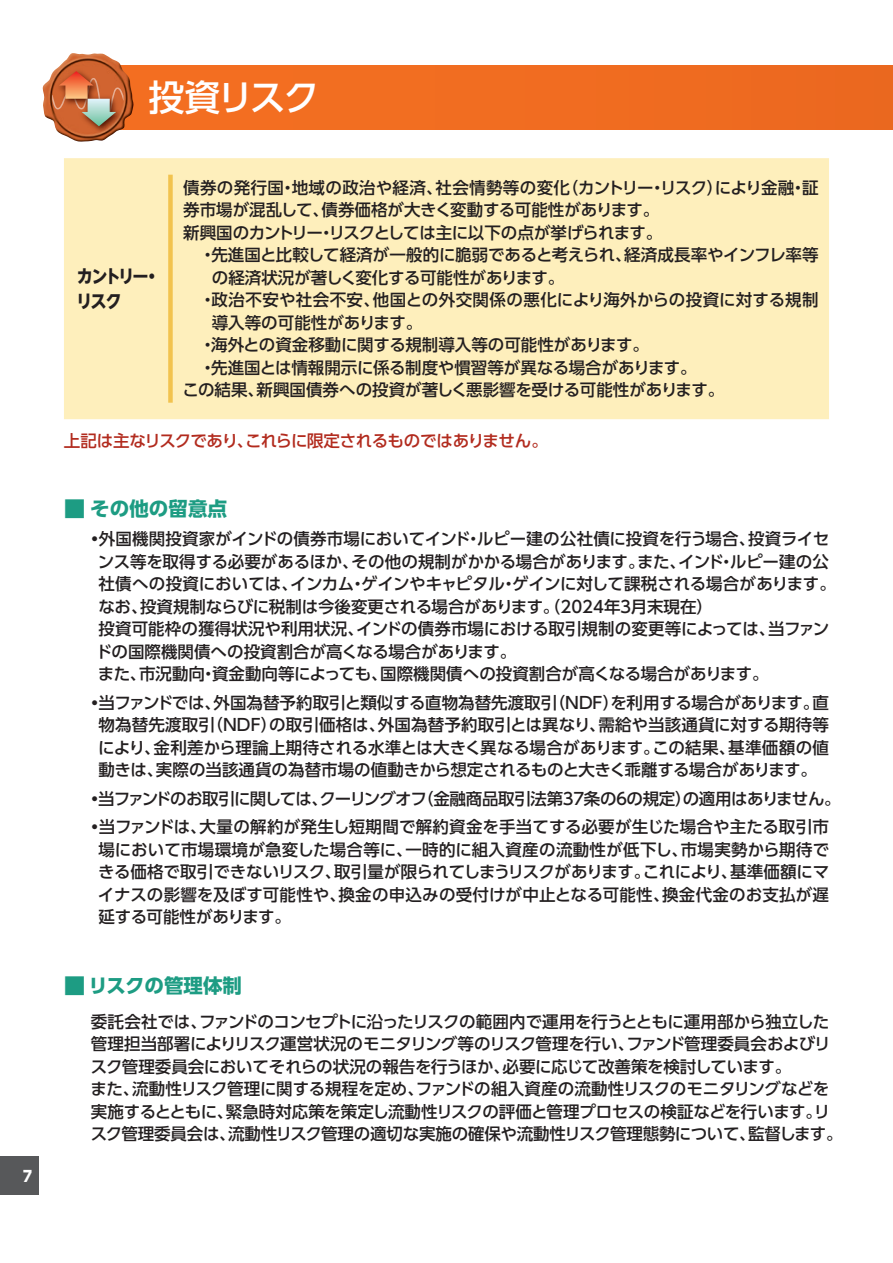
<style>
.page{position:relative;width:893px;height:1263px;background:#fff}
.page>*{position:absolute;margin:0;border:0;box-sizing:border-box;transform-origin:0 0}
.t1{font:500 36px "UD Shin Go Pro";letter-spacing:-.075em;color:#fff}
.t2{font:700 19.5px "UD Shin Go Pro";color:#1d9c83}
.t3{font:700 18px/25.5px "UD Shin Go NT Pro";letter-spacing:-.11em;color:#231f20;scale:.9 1}
.t4{font:500 16.5px/22.5px "UD Shin Go Pro";letter-spacing:-.01em;color:#231f20}
.t5{font:500 16.5px "UD Shin Go Pro";letter-spacing:.025em;color:#231f20}
.t6{font:500 16.5px "UD Shin Go Pro";letter-spacing:-.03em;color:#b22b1e}
.t7{font:800 15px "UD Shin Go Pro";color:#fff;scale:.9 1}
.s1{font-size:21.75px}
.s2{font-weight:700}
</style>
<div class="page">
<div style="left:0;top:1157px;width:38px;height:38px;background:#57585a"></div>
<div style="left:64px;top:158px;width:765px;height:261px;background:#feefbc"></div>
<div style="left:168px;top:175px;width:5px;height:228px;background:#f2c34f"></div>
<div style="left:64px;top:65px;width:829px;height:64px;background:#f16d21"></div>
<img style="left:42px;top:53px;width:92px;height:89px">
<img style="left:53px;top:65px;width:51px;height:6px">
<img style="left:75px;top:93px;width:51px;height:44px">
<svg style="left:52px;top:71px;width:72px;height:55px;background:#c4754b"></svg>
<p class="t7" style="left:23px;top:1163px;width:11px">7</p>
<h1 class="t1" style="left:148px;top:68px;width:172px">投資リスク</h1>
<p class="t4" style="left:183px;top:176px;width:637px">債券の発行国・地域の政治や経済、社会情勢等の変化（カントリー・リスク）により金融・証券市場が混乱して、債券価格が大きく変動する可能性があります。<br>新興国のカントリー・リスクとしては主に以下の点が挙げられます。</p>
<p class="t4" style="left:199px;top:243px;width:620px">・先進国と比較して経済が一般的に脆弱であると考えられ、経済成長率やインフレ率等</p>
<p class="t4" style="left:212px;top:266px;width:354px">の経済状況が著しく変化する可能性があります。</p>
<p class="t5" style="left:199px;top:287px;width:621px">・政治不安や社会不安、他国との外交関係の悪化により海外からの投資に対する規制</p>
<p class="t4" style="left:212px;top:311px;width:212px">導入等の可能性があります。</p>
<p class="t4" style="left:199px;top:333px;width:451px">・海外との資金移動に関する規制導入等の可能性があります。</p>
<p class="t4" style="left:199px;top:356px;width:499px">・先進国とは情報開示に係る制度や慣習等が異なる場合があります。</p>
<p class="t4" style="left:182px;top:378px;width:543px">この結果、新興国債券への投資が著しく悪影響を受ける可能性があります。</p>
<p class="t6" style="left:64px;top:427px;width:485px">上記は主なリスクであり、これらに限定されるものではありません。</p>
<p class="t3" style="left:76px;top:263px;width:95px">カントリー・リスク</p>
<p class="t2" style="left:64px;top:492px;width:165px"><span class="s1">■</span> その他の留意点</p>
<p class="t4" style="left:96px;top:527px;width:741px;text-indent:-9px"><span class="s2">・</span>外国機関投資家がインドの債券市場においてインド・ルピー建の公社債に投資を行う場合、投資ライセンス等を取得する必要があるほか、その他の規制がかかる場合があります。また、インド・ルピー建の公社債への投資においては、インカム・ゲインやキャピタル・ゲインに対して課税される場合があります。なお、投資規制ならびに税制は今後変更される場合があります。（2024年３月末現在）<br>投資可能枠の獲得状況や利用状況、インドの債券市場における取引規制の変更等によっては、当ファンドの国際機関債への投資割合が高くなる場合があります。<br>また、市況動向・資金動向等によっても、国際機関債への投資割合が高くなる場合があります。</p>
<p class="t4" style="left:98px;top:690px;width:732px;text-align:justify;text-indent:-12px"><span class="s2">・</span>当ファンドでは、外国為替予約取引と類似する直物為替先渡取引（NDF）を利用する場合があります。直物為替先渡取引（NDF）の取引価格は、外国為替予約取引とは異なり、需給や当該通貨に対する期待等により、金利差から理論上期待される水準とは大きく異なる場合があります。この結果、基準価額の値動きは、実際の当該通貨の為替市場の値動きから想定されるものと大きく乖離する場合があります。</p>
<p class="t4" style="left:86px;top:783px;width:756px;line-height:28.5px"><span class="s2">・</span>当ファンドのお取引に関しては、クーリングオフ（金融商品取引法第37条の６の規定）の適用はありません。<span class="s2">・</span>当ファンドは、大量の解約が発生し短期間で解約資金を手当てする必要が生じた場合や主たる取引市</p>
<p class="t4" style="left:98px;top:837px;width:733px;text-align:justify">場において市場環境が急変した場合等に、一時的に組入資産の流動性が低下し、市場実勢から期待できる価格で取引できないリスク、取引量が限られてしまうリスクがあります。これにより、基準価額にマイナスの影響を及ぼす可能性や、換金の申込みの受付けが中止となる可能性、換金代金のお支払が遅延する可能性があります。</p>
<p class="t2" style="left:64px;top:970px;width:180px"><span class="s1">■</span>リスクの管理体制</p>
<p class="t4" style="left:90px;top:1009px;width:754px">委託会社では、ファンドのコンセプトに沿ったリスクの範囲内で運用を行うとともに運用部から独立した管理担当部署によりリスク運営状況のモニタリング等のリスク管理を行い、ファンド管理委員会およびリスク管理委員会においてそれらの状況の報告を行うほか、必要に応じて改善策を検討しています。<br>また、流動性リスク管理に関する規程を定め、ファンドの組入資産の流動性リスクのモニタリングなどを実施するとともに、緊急時対応策を策定し流動性リスクの評価と管理プロセスの検証などを行います。リスク管理委員会は、流動性リスク管理の適切な実施の確保や流動性リスク管理態勢について、監督します。</p>
</div>
